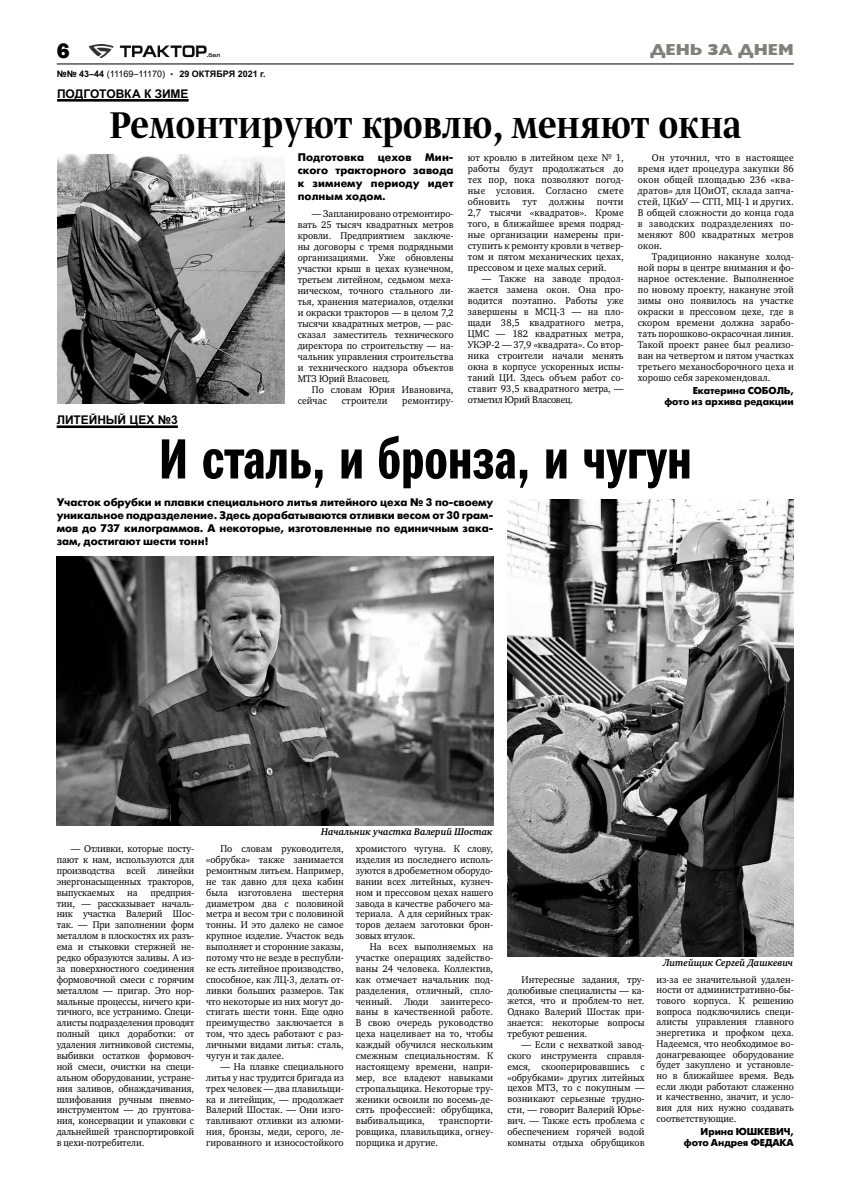
<style>
.page{position:relative;width:842px;height:1191px;background:#fff}
.page>*{position:absolute;margin:0;border:0;box-sizing:border-box;transform-origin:0 0}
.t1{font:57px "Franklin Gothic Demi Cmp C";letter-spacing:.005em;color:#000}
.t2{font:44px "Greta Dis Nar Pro Med";color:#000}
.t3{font:800 22px "Franklin Gothic";color:#000}
.t4{font:16px "Gill Sans Extra Bold C";color:#81807a}
.t5{font:700 12px "Arial PS Cyrillic";letter-spacing:-.005em;color:#000}
.t6{font:700 11px/13px "Futuris C";letter-spacing:.005em;color:#000;text-align:justify}
.t7{font:10px/10.9px "Charter C";color:#000;text-align:justify;scale:.95 1}
.t8{font:700 10px/10.7px "Futuris C";letter-spacing:-.005em;color:#000;text-align:right}
.t9{font:italic 700 10px "Charter C";color:#000;scale:.95 1}
.t10{font:700 9px "Arial PS Cyrillic";color:#000}
.s1{font-family:"Arial";font-weight:400}
</style>
<div class="page">
<hr style="left:57px;top:64px;width:737px;height:1px;background:#000">
<img style="left:88px;top:44px;width:132px;height:14px">
<img style="left:57px;top:556px;width:436px;height:269px">
<img style="left:507px;top:500px;width:287px;height:456px">
<hr style="left:57px;top:99px;width:132px;height:3px;background:#000">
<img style="left:57px;top:155px;width:227px;height:248px">
<hr style="left:57px;top:425px;width:121px;height:3px;background:#000">
<h3 class="t3" style="left:57px;top:36px;width:14px">6</h3>
<p class="t10" style="left:57px;top:68px;width:210px">№№ 43–44 <span class="s1">(11169–11170)</span> <sup>.</sup> 29 ОКТЯБРЯ 2021 г.</p>
<h3 class="t4" style="left:650px;top:39px;width:145px">ДЕНЬ ЗА ДНЕМ</h3>
<p class="t5" style="left:57px;top:87px;width:133px">ПОДГОТОВКА К ЗИМЕ</p>
<h2 class="t2" style="left:110px;top:99px;width:633px">Ремонтируют кровлю, меняют окна</h2>
<p class="t6" style="left:298px;top:151px;width:157px">Подготовка цехов Мин&shy;ского тракторного завода к зимнему периоду идет полным ходом.</p>
<p class="t7" style="left:298px;top:208px;width:166px;text-indent:14px">— Запланировано отремонтиро&shy;вать 25 тысяч квадратных метров кровли. Предприятием заключе&shy;ны договоры с тремя подрядными организациями. Уже обновлены участки крыш в цехах кузнечном, третьем литейном, седьмом меха&shy;ническом, точного стального ли&shy;тья, хранения материалов, отделки и окраски тракторов — в целом 7,2 тысячи квадратных метров, — рас&shy;сказал заместитель технического директора по строительству — на&shy;чальник управления строительства и технического надзора объектов МТЗ Юрий Власовец.</p>
<p class="t7" style="left:298px;top:384px;width:166px;text-indent:14px">По словам Юрия Ивановича, сейчас</p>
<p class="t7" style="left:468px;top:152px;width:166px">ют кровлю в литейном цехе № 1, работы будут продолжаться до тех пор, пока позволяют погод&shy;ные условия. Согласно смете обновить тут должны почти 2,7 тысячи «квадратов». Кроме того, в ближайшее время подряд&shy;ные организации намерены при&shy;ступить к ремонту кровли в четвер&shy;том и пятом механических цехах, прессовом и цехе малых серий.</p>
<p class="t7" style="left:468px;top:273px;width:166px;text-indent:14px">— Также на заводе продол&shy;жается замена окон. Она про&shy;водится поэтапно. Работы уже завершены в МСЦ-3 — на пло&shy;щади 38,5 квадратного метра, ЦМС — 182 квадратных метра, УКЭР-2 — 37,9 «квадрата». Со втор&shy;ника строители начали менять окна в корпусе ускоренных испы&shy;таний ЦИ. Здесь объем работ со&shy;ставит 93,5 квадратного метра, — отметил Юрий Власовец.</p>
<p class="t7" style="left:638px;top:152px;width:166px;text-indent:14px">Он уточнил, что в настоящее время идет процедура закупки 86 окон общей площадью 236 «ква&shy;дратов» для ЦОиОТ, склада запча&shy;стей, ЦКиУ — СГП, МЦ-1 и других.<br>В общей сложности до конца года в заводских подразделениях по&shy;меняют 800 квадратных метров окон.</p>
<p class="t7" style="left:638px;top:251px;width:166px;text-indent:14px">Традиционно накануне холод&shy;ной поры в центре внимания и фо&shy;нарное остекление. Выполненное по новому проекту, накануне этой зимы оно появилось на участке окраски в прессовом цехе, где в скором времени должна зарабо&shy;тать порошково-окрасочная линия.<br>Такой проект ранее был реализо&shy;ван на четвертом и пятом участках третьего механосборочного цеха и хорошо себя зарекомендовал.</p>
<p class="t8" style="left:664px;top:386px;width:131px">Екатерина СОБОЛЬ,<br>фото из архива редакции</p>
<p class="t7" style="left:342px;top:395px;width:50px">строители</p>
<p class="t7" style="left:402px;top:395px;width:55px">ремонтиру-</p>
<p class="t5" style="left:57px;top:413px;width:123px">ЛИТЕЙНЫЙ ЦЕХ №3</p>
<h1 class="t1" style="left:159px;top:427px;width:534px">И сталь, и бронза, и чугун</h1>
<p class="t6" style="left:57px;top:495px;width:438px">Участок обрубки и плавки специального литья литейного цеха № 3 по-своему уникальное подразделение. Здесь дорабатываются отливки весом от 30 грам&shy;мов до 737 килограммов. А некоторые, изготовленные по единичным зака&shy;зам, достигают шести тонн!</p>
<p class="t7" style="left:57px;top:843px;width:146px;text-indent:14px">— Отливки, которые посту&shy;пают к нам, используются для производства всей линейки энергонасыщенных тракторов, выпускаемых</p>
<p class="t7" style="left:57px;top:887px;width:146px;text-indent:94px">предприя&shy;тии, — рассказывает началь&shy;ник участка Валерий Шос&shy;так. — При заполнении форм металлом в плоскостях их разъ&shy;ема и стыковки стержней не&shy;редко образуются заливы. А из&shy;за поверхностного соединения формовочной смеси с горячим металлом — пригар. Это нор&shy;мальные процессы, ничего кри&shy;тичного, все устранимо. Специ&shy;алисты подразделения проводят полный цикл доработки: от удаления литниковой системы, выбивки остатков формовоч&shy;ной смеси, очистки на специ&shy;альном оборудовании, устране&shy;ния заливов, обнаждачивания, шлифования ручным пневмо&shy;инструментом — до грунтова&shy;ния, консервации и упаковки с дальнейшей транспортировкой в цехи-потребители.</p>
<p class="t7" style="left:127px;top:887px;width:12px">на</p>
<p class="t9" style="left:321px;top:825px;width:182px">Начальник участка Валерий Шостак</p>
<p class="t7" style="left:206px;top:843px;width:146px;text-indent:14px">По словам руководителя, «обрубка» также занимается ремонтным литьем. Например, не так давно для цеха кабин была изготовлена шестерня диаметром два с половиной метра и весом три с половиной тонны. И это далеко не самое крупное изделие. Участок ведь выполняет и сторонние заказы, потому что не везде в республи&shy;ке есть литейное производство, способное, как ЛЦ-3, делать от&shy;ливки больших размеров. Так что некоторые из них могут до&shy;стигать шести тонн. Еще одно преимущество заключается в том, что здесь работают с раз&shy;личными видами литья: сталь, чугун и так далее.</p>
<p class="t7" style="left:206px;top:1061px;width:146px;text-indent:14px">— На плавке специального литья у нас трудится бригада из трех человек — два плавильщи&shy;ка и литейщик, — продолжает Валерий Шостак. — Они изго&shy;тавливают отливки из алюми&shy;ния, бронзы, меди, серого, ле&shy;гированного и износостойкого</p>
<p class="t7" style="left:356px;top:843px;width:146px">хромистого чугуна. К слову, изделия из последнего исполь&shy;зуются в дробеметном оборудо&shy;вании всех литейных, кузнеч&shy;ном и прессовом цехах нашего завода в качестве рабочего ма&shy;териала. А для серийных трак&shy;торов делаем заготовки брон&shy;зовых втулок.</p>
<p class="t7" style="left:356px;top:941px;width:146px;text-indent:14px">На всех выполняемых на участке операциях задейство&shy;ваны 24 человека. Коллектив, как отмечает начальник под&shy;разделения, отличный, спло&shy;ченный. Люди заинтересо&shy;ваны в качественной работе.<br>В свою очередь руководство цеха нацеливает на то, чтобы каждый обучился нескольким смежным специальностям. К настоящему времени, напри&shy;мер, все владеют навыками стропальщика. Некоторые тру&shy;женики освоили по восемь-де&shy;сять профессией: обрубщика, выбивальщика,</p>
<p class="t7" style="left:356px;top:1115px;width:146px;text-indent:83px">транспорти&shy;ровщика, плавильщика, огнеу&shy;порщика и другие.</p>
<p class="t7" style="left:507px;top:974px;width:146px;text-indent:14px">Интересные задания, тру&shy;долюбивые специалисты — ка&shy;жется, что и проблем-то нет.<br>Однако Валерий Шостак при&shy;знается: некоторые вопросы требуют решения.</p>
<p class="t7" style="left:507px;top:1039px;width:146px;text-indent:14px">— Если с нехваткой завод&shy;ского инструмента справля&shy;емся, скооперировавшись с «обрубками» других литейных цехов МТЗ, то с покупным — возникают серьезные трудно&shy;сти, — говорит Валерий Юрье&shy;вич. — Также есть проблема с обеспечением горячей водой комнаты отдыха обрубщиков</p>
<p class="t9" style="left:663px;top:957px;width:138px">Литейщик Сергей Дашкевич</p>
<p class="t7" style="left:657px;top:974px;width:146px">из-за ее значительной удален&shy;ности от административно-бы&shy;тового корпуса. К решению вопроса подключились специ&shy;алисты управления главного энергетика и профком цеха.<br>Надеемся, что необходимое во&shy;донагревающее оборудование будет закуплено и установле&shy;но в ближайшее время. Ведь если люди работают слаженно и качественно, значит, и усло&shy;вия для них нужно создавать соответствующие.</p>
<p class="t8" style="left:684px;top:1126px;width:111px">Ирина ЮШКЕВИЧ, фото Андрея ФЕДАКА</p>
</div>
